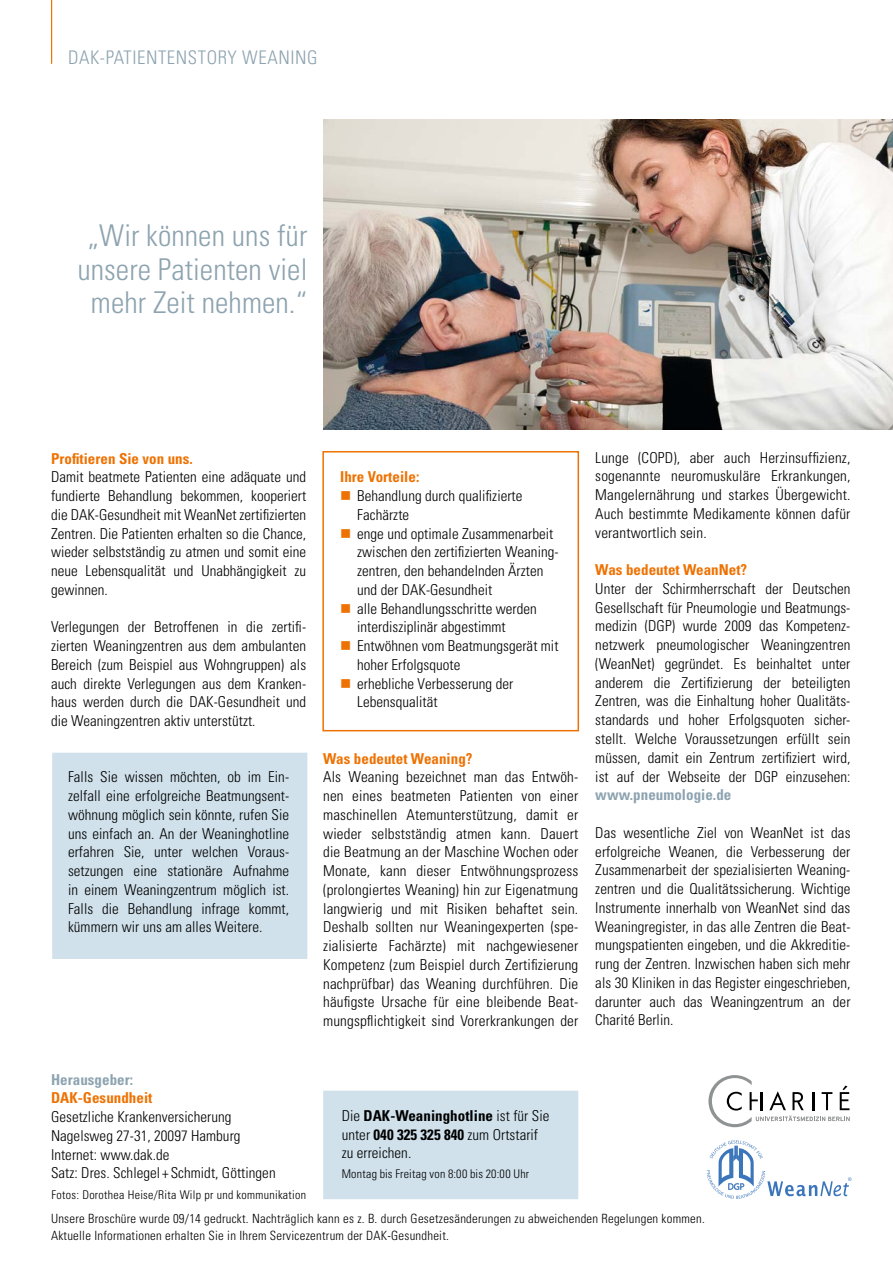
<style>
.page{position:relative;width:893px;height:1263px;background:#fff}
.page>*{position:absolute;margin:0;border:0;box-sizing:border-box;transform-origin:0 0}
.t1{font:300 condensed 30px/33.8px "Univers";letter-spacing:.005em;color:#8da3b0;text-align:center}
.t2{font:300 condensed 18.75px "Univers";letter-spacing:.03em;color:#8da3b0}
.t3{font:300 condensed 15px/18.8px "Univers";letter-spacing:.005em;color:#000}
.t4{font:700 condensed 15px "Univers";letter-spacing:.005em;color:#ee7203}
.t5{font:700 condensed 15px "Univers";letter-spacing:.005em;color:#8da3b0}
.t6{font:300 condensed 12.75px/16.5px "Univers";letter-spacing:.02em;color:#000}
.t7{font:300 condensed 12px "Univers";letter-spacing:.025em;color:#000}
.s1{color:#ee7203}
.s2{font-weight:700}
</style>
<div class="page">
<div style="left:52px;top:753px;width:255px;height:206px;background:#d0e1eb"></div>
<hr style="left:51px;top:0;width:1px;height:64px;background:#ee7203">
<div style="left:322px;top:451px;width:257px;height:280px;border:2px solid #ee7203"></div>
<div style="left:324px;top:1091px;width:254px;height:107px;background:#d0e1eb"></div>
<div style="left:323px;top:1091px;width:255px;height:108px;border:2px solid #d0e1eb"></div>
<img style="left:323px;top:119px;width:570px;height:311px">
<svg style="left:707px;top:1140px;width:144px;height:59px"></svg>
<svg style="left:708px;top:1075px;width:141px;height:52px"></svg>
<p class="t2" style="left:68px;top:47px;width:251px">DAK-PATIENTENSTORY WEANING</p>
<h1 class="t1" style="left:77px;top:218px;width:231px">„Wir können uns für unsere Patienten viel mehr Zeit nehmen.“</h1>
<p class="t4" style="left:51px;top:449px;width:143px">Profitieren Sie von uns.</p>
<p class="t3" style="left:51px;top:467px;width:257px;text-align:justify">Damit beatmete Patienten eine adäquate und fundierte Behandlung bekommen, kooperiert die DAK-Gesundheit mit WeanNet zertifizierten Zentren. Die Patienten erhalten so die Chance, wieder selbstständig zu atmen und somit eine neue Lebensqualität und Unabhängigkeit zu gewinnen.</p>
<p class="t3" style="left:51px;top:617px;width:257px;text-align:justify">Verlegungen der Betroffenen in die zertifi&shy;zierten Weaningzentren aus dem ambulanten Bereich (zum Beispiel aus Wohngruppen) als auch direkte Verlegungen aus dem Kranken&shy;haus werden durch die DAK-Gesundheit und die Weaningzentren aktiv unterstützt.</p>
<p class="t3" style="left:68px;top:767px;width:223px;text-align:justify">Falls Sie wissen möchten, ob im Ein&shy;zelfall eine erfolgreiche Beatmungsent&shy;wöhnung möglich sein könnte, rufen Sie uns einfach an. An der Weaninghotline erfahren Sie, unter welchen Voraus&shy;setzungen eine stationäre Aufnahme in einem Weaningzentrum möglich ist.<br>Falls die Behandlung infrage kommt, kümmern wir uns am alles Weitere.</p>
<p class="t4" style="left:340px;top:468px;width:81px">Ihre Vorteile:</p>
<p class="t3" style="left:357px;top:486px;width:167px;text-indent:-17px"><span class="s1">■</span> Behandlung durch qualifizierte<br>Fachärzte</p>
<p class="t3" style="left:357px;top:524px;width:203px;text-indent:-17px"><span class="s1">■</span> enge und optimale Zusammenarbeit zwischen den zertifizierten Weaning&shy;zentren, den behandelnden Ärzten und der DAK-Gesundheit</p>
<p class="t3" style="left:357px;top:599px;width:181px;text-indent:-17px"><span class="s1">■</span> alle Behandlungsschritte werden interdisziplinär abgestimmt</p>
<p class="t3" style="left:357px;top:636px;width:203px;text-indent:-17px"><span class="s1">■</span> Entwöhnen vom Beatmungsgerät mit hoher Erfolgsquote</p>
<p class="t3" style="left:357px;top:674px;width:158px;text-indent:-17px"><span class="s1">■</span> erhebliche Verbesserung der<br>Lebensqualität</p>
<p class="t4" style="left:323px;top:749px;width:151px">Was bedeutet Weaning?</p>
<p class="t3" style="left:323px;top:767px;width:257px;text-align:justify">Als Weaning bezeichnet man das Entwöh&shy;nen eines beatmeten Patienten von einer maschinellen Atemunterstützung, damit er wieder selbstständig atmen kann. Dauert die Beatmung an der Maschine Wochen oder Monate, kann dieser Entwöhnungsprozess (prolongiertes Weaning) hin zur Eigenatmung langwierig und mit Risiken behaftet sein.<br>Deshalb sollten nur Weaningexperten (spe&shy;zialisierte Fachärzte) mit nachgewiesener Kompetenz (zum Beispiel durch Zertifizierung nachprüfbar) das Weaning durchführen. Die häufigste Ursache für eine bleibende Beat&shy;mungspflichtigkeit sind Vorerkrankungen der</p>
<p class="t3" style="left:595px;top:448px;width:257px;text-align:justify">Lunge (COPD), aber auch Herzinsuffizienz, sogenannte neuromuskuläre Erkrankungen, Mangelernährung und starkes Übergewicht.<br>Auch bestimmte Medikamente können dafür verantwortlich sein.</p>
<p class="t4" style="left:595px;top:561px;width:153px">Was bedeutet WeanNet?</p>
<p class="t3" style="left:595px;top:579px;width:257px;text-align:justify">Unter der Schirmherrschaft der Deutschen Gesellschaft für Pneumologie und Beatmungs&shy;medizin (DGP) wurde 2009 das Kompetenz&shy;netzwerk pneumologischer Weaningzentren (WeanNet) gegründet. Es beinhaltet unter anderem die Zertifizierung der beteiligten Zentren, was die Einhaltung hoher Qualitäts&shy;standards und hoher Erfolgsquoten sicher&shy;stellt. Welche Voraussetzungen erfüllt sein müssen, damit ein Zentrum zertifiziert wird, ist auf der Webseite der DGP einzusehen:</p>
<p class="t5" style="left:595px;top:786px;width:138px">www.pneumologie.de</p>
<p class="t3" style="left:595px;top:823px;width:257px;text-align:justify">Das wesentliche Ziel von WeanNet ist das erfolgreiche Weanen, die Verbesserung der Zusammenarbeit der spezialisierten Weaning&shy;zentren und die Qualitätssicherung. Wichtige Instrumente innerhalb von WeanNet sind das Weaningregister, in das alle Zentren die Beat&shy;mungspatienten eingeben, und die Akkreditie&shy;rung der Zentren. Inzwischen haben sich mehr als 30 Kliniken in das Register eingeschrieben, darunter auch das Weaningzentrum an der Charité Berlin.</p>
<p class="t5" style="left:51px;top:1070px;width:84px">Herausgeber:</p>
<p class="t4" style="left:51px;top:1089px;width:103px">DAK-Gesundheit</p>
<p class="t3" style="left:51px;top:1107px;width:226px">Gesetzliche Krankenversicherung Nagelsweg 27-31, 20097 Hamburg Internet: www.dak.de<br>Satz: Dres. Schlegel + Schmidt, Göttingen</p>
<p class="t7" style="left:52px;top:1188px;width:256px">Fotos: Dorothea Heise/Rita Wilp pr und kommunikation</p>
<p class="t3" style="left:342px;top:1106px;width:209px">Die <span class="s2">DAK-Weaninghotline</span> ist für Sie unter <span class="s2">040 325 325 840</span> zum Ortstarif zu erreichen.</p>
<p class="t7" style="left:342px;top:1166px;width:189px">Montag bis Freitag von 8:00 bis 20:00 Uhr</p>
<p class="t6" style="left:51px;top:1210px;width:655px">Unsere Broschüre wurde 09/14 gedruckt. Nachträglich kann es z. B. durch Gesetzesänderungen zu abweichenden Regelungen kommen.<br>Aktuelle Informationen erhalten Sie in Ihrem Servicezentrum der DAK-Gesundheit.</p>
</div>
